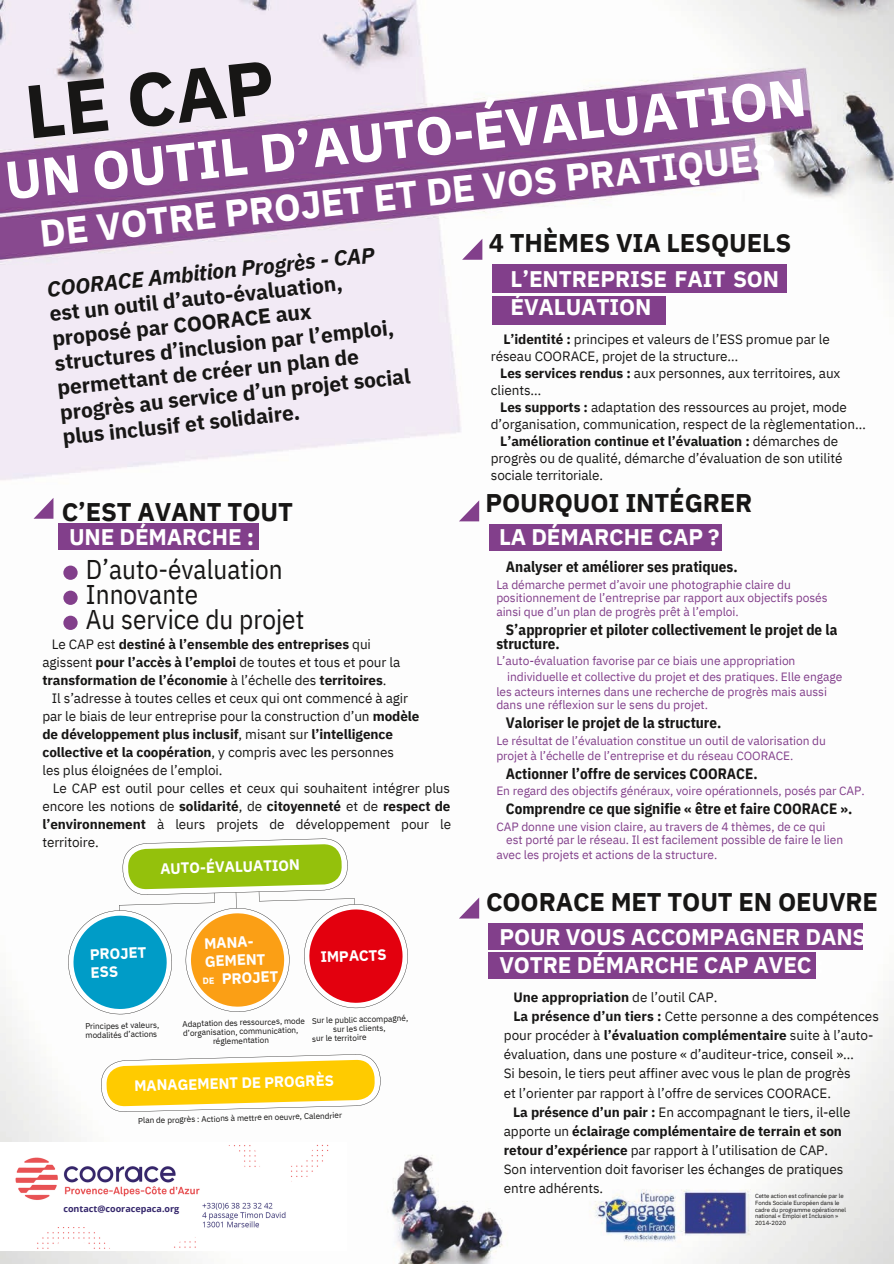
<style>
.page{position:relative;width:894px;height:1264px;background:#fff}
.page>*{position:absolute;margin:0;border:0;box-sizing:border-box;transform-origin:0 0}
.t1{font:700 75px "IBM Plex Sans";color:#171615}
.t2{font:700 53.4px "IBM Plex Sans";color:#fff}
.t3{font:700 37.5px "IBM Plex Sans";color:#fff}
.t4{font:27px/24.8px "IBM Plex Sans Cond";color:#171615}
.t5{font:700 25.5px "IBM Plex Sans";letter-spacing:-.005em;color:#171615}
.t6{font:700 22.5px/28.2px "IBM Plex Sans";letter-spacing:-.005em;color:#fff}
.t7{font:italic 700 21.45px "IBM Plex Sans";color:#171615}
.t8{font:700 21px/24.8px "IBM Plex Sans";color:#171615}
.t9{font:700 15px "IBM Plex Sans Cond";color:#171615}
.t10{font:700 15px/18px "IBM Plex Sans";color:#fff}
.t11{font:13.5px/17px "IBM Plex Sans";letter-spacing:-.005em;color:#171615}
.t12{font:700 13.5px/19.2px "IBM Plex Sans";letter-spacing:-.005em;color:#171615}
.t13{font:12px "IBM Plex Sans";letter-spacing:-.005em;color:#823f8b}
.t14{font:700 9px "Open Sans";color:#35276c}
.t15{font:8.25px/9px "IBM Plex Sans";color:#171615}
.t16{font:6px/6.8px "IBM Plex Sans";letter-spacing:-.005em;color:#171615}
.s1{font-weight:700}
.s2{font-weight:400}
</style>
<div class="page">
<img style="left:0;top:0;width:893px;height:1263px">
<div style="left:63px;top:565px;width:15px;height:15px;background:#823f8b;border-radius:50%"></div>
<div style="left:63px;top:590px;width:15px;height:15px;background:#823f8b;border-radius:50%"></div>
<div style="left:63px;top:615px;width:15px;height:15px;background:#823f8b;border-radius:50%"></div>
<div style="left:59px;top:523px;width:200px;height:26px;background:#823f8b"></div>
<svg style="left:34px;top:498px;width:19px;height:20px"></svg>
<svg style="left:101px;top:1053px;width:280px;height:59px"></svg>
<svg style="left:459px;top:500px;width:20px;height:21px"></svg>
<svg style="left:459px;top:897px;width:20px;height:21px"></svg>
<svg style="left:462px;top:239px;width:20px;height:21px"></svg>
<div style="left:488px;top:923px;width:374px;height:26px;background:#823f8b"></div>
<div style="left:488px;top:952px;width:327px;height:26px;background:#823f8b"></div>
<div style="left:488px;top:524px;width:233px;height:26px;background:#823f8b"></div>
<div style="left:492px;top:264px;width:295px;height:29px;background:#823f8b"></div>
<div style="left:492px;top:296px;width:173px;height:29px;background:#823f8b"></div>
<img style="left:0;top:1142px;width:346px;height:108px">
<div style="left:58px;top:1201px;width:97px;height:26px;background:#fff"></div>
<svg style="left:67px;top:838px;width:342px;height:177px"></svg>
<p class="t1" style="left:20px;top:62px;width:252px;rotate:-6deg">LE CAP</p>
<p class="t2" style="left:1px;top:145px;width:806px;rotate:-6deg">UN OUTIL D’AUTO-ÉVALUATION</p>
<p class="t3" style="left:37px;top:208px;width:740px;rotate:-6deg">DE VOTRE PROJET ET DE VOS PRATIQUES</p>
<p class="t5" style="left:488px;top:226px;width:304px">4 THÈMES VIA LESQUELS</p>
<p class="t7" style="left:46px;top:275px;width:331px;rotate:-6deg">COORACE Ambition Progrès - CAP</p>
<p class="t6" style="left:510px;top:265px;width:270px">L’ENTREPRISE FAIT SON<br>ÉVALUATION</p>
<p class="t8" style="left:48px;top:301px;width:353px;rotate:-6deg">est un outil d’auto-évaluation, proposé par COORACE aux structures d’inclusion par l’emploi, permettant de créer un plan de progrès au service d’un projet social plus inclusif et solidaire.</p>
<p class="t11" style="left:490px;top:331px;width:340px;text-indent:13px"><span class="s1">L’identité :</span> principes et valeurs de l’ESS promue par le réseau COORACE, projet de la structure…</p>
<p class="t11" style="left:490px;top:364px;width:351px;text-indent:9px"><span class="s1">Les services rendus :</span> aux personnes, aux territoires, aux clients…</p>
<p class="t11" style="left:490px;top:398px;width:376px;text-indent:9px"><span class="s1">Les supports :</span> adaptation des ressources au projet, mode d’organisation, communication, respect de la règlementation…</p>
<p class="t11" style="left:490px;top:432px;width:353px;text-align:center"><span class="s1">L’amélioration continue et l’évaluation :</span> démarches de progrès ou de qualité, démarche d’évaluation de son utilité</p>
<p class="t11" style="left:490px;top:466px;width:114px">sociale territoriale.</p>
<p class="t5" style="left:485px;top:485px;width:268px">POURQUOI INTÉGRER</p>
<p class="t5" style="left:62px;top:494px;width:232px">C’EST AVANT TOUT</p>
<p class="t6" style="left:69px;top:522px;width:186px">UNE DÉMARCHE :</p>
<p class="t6" style="left:499px;top:522px;width:222px">LA DÉMARCHE CAP ?</p>
<p class="t4" style="left:86px;top:556px;width:198px">D’auto-évaluation<br>Innovante</p>
<p class="t4" style="left:86px;top:606px;width:220px">Au service du projet</p>
<p class="t12" style="left:52px;top:634px;width:320px"><span class="s2">Le CAP est</span> destiné à l’ensemble des entreprises <span class="s2">qui</span></p>
<p class="t11" style="left:42px;top:653px;width:359px">agissent <span class="s1">pour l’accès à l’emploi</span> de toutes et tous et pour la</p>
<p class="t12" style="left:42px;top:670px;width:345px">transformation de l’économie <span class="s2">à l’échelle des</span> territoires<span class="s2">.</span></p>
<p class="t11" style="left:52px;top:689px;width:358px">Il s’adresse à toutes celles et ceux qui ont commencé à agir</p>
<p class="t11" style="left:42px;top:707px;width:378px">par le biais de leur entreprise pour la construction d’un <span class="s1">modèle</span></p>
<p class="t12" style="left:42px;top:724px;width:352px">de développement plus inclusif<span class="s2">, misant sur</span> l’intelligence</p>
<p class="t12" style="left:42px;top:742px;width:353px">collective et la coopération<span class="s2">, y compris avec les personnes</span></p>
<p class="t11" style="left:42px;top:761px;width:181px">les plus éloignées de l’emploi.</p>
<p class="t11" style="left:42px;top:778px;width:410px;line-height:18px;text-align:justify;text-indent:11px">Le CAP est outil pour celles et ceux qui souhaitent intégrer plus encore les notions de <span class="s1">solidarité</span>, de <span class="s1">citoyenneté</span> et de <span class="s1">respect de l’environnement</span> à leurs projets de développement pour le territoire.</p>
<p class="t10" style="left:160px;top:859px;width:141px;rotate:-2deg">AUTO-ÉVALUATION</p>
<p class="t10" style="left:89px;top:945px;width:58px;rotate:-2deg">PROJET</p>
<p class="t10" style="left:204px;top:933px;width:62px;rotate:-2deg">MANA-<br>GEMENT</p>
<p class="t10" style="left:221px;top:969px;width:58px;rotate:-2deg">PROJET</p>
<p class="t10" style="left:320px;top:947px;width:68px;rotate:-2deg">IMPACTS</p>
<p class="t15" style="left:312px;top:1016px;width:98px;text-align:center;rotate:-2deg">Sur le public accompagné, sur les clients,</p>
<p class="t15" style="left:312px;top:1034px;width:56px;rotate:-2deg">sur le territoire</p>
<p class="t15" style="left:85px;top:1022px;width:75px;rotate:-2deg">Principes et valeurs, modalités d’actions</p>
<p class="t15" style="left:182px;top:1019px;width:124px;rotate:-2deg">Adaptation des ressources, mode</p>
<p class="t15" style="left:183px;top:1028px;width:117px;rotate:-2deg">d’organisation, communication,</p>
<p class="t15" style="left:213px;top:1036px;width:58px;rotate:-2deg">réglementation</p>
<p class="t10" style="left:134px;top:1077px;width:201px;rotate:-2deg">MANAGEMENT DE PROGRÈS</p>
<p class="t15" style="left:138px;top:1116px;width:205px;rotate:-2deg">Plan de progrès : Actions à mettre en oeuvre, Calendrier</p>
<p class="t14" style="left:63px;top:1202px;width:117px">contact@cooracepaca.org</p>
<p class="t9" style="left:506px;top:556px;width:233px">Analyser et améliorer ses pratiques.</p>
<p class="t13" style="left:496px;top:576px;width:296px">La démarche permet d’avoir une photographie claire du</p>
<p class="t13" style="left:496px;top:590px;width:332px">positionnement de l’entreprise par rapport aux objectifs posés</p>
<p class="t13" style="left:496px;top:603px;width:244px">ainsi que d’un plan de progrès prêt à l’emploi.</p>
<p class="t9" style="left:506px;top:619px;width:333px">S’approprier et piloter collectivement le projet de la</p>
<p class="t9" style="left:496px;top:634px;width:65px">structure.</p>
<p class="t13" style="left:496px;top:653px;width:300px">L’auto-évaluation favorise par ce biais une appropriation</p>
<p class="t13" style="left:507px;top:668px;width:336px">individuelle et collective du projet et des pratiques. Elle engage</p>
<p class="t13" style="left:496px;top:683px;width:332px">les acteurs internes dans une recherche de progrès mais aussi</p>
<p class="t13" style="left:496px;top:697px;width:213px">dans une réflexion sur le sens du projet.</p>
<p class="t9" style="left:506px;top:713px;width:217px">Valoriser le projet de la structure.</p>
<p class="t13" style="left:496px;top:733px;width:331px">Le résultat de l’évaluation constitue un outil de valorisation du</p>
<p class="t13" style="left:496px;top:747px;width:298px">projet à l’échelle de l’entreprise et du réseau COORACE.</p>
<p class="t9" style="left:506px;top:763px;width:253px">Actionner l’offre de services COORACE.</p>
<p class="t13" style="left:496px;top:782px;width:370px">En regard des objectifs généraux, voire opérationnels, posés par CAP.</p>
<p class="t9" style="left:506px;top:798px;width:348px">Comprendre ce que signifie « être et faire COORACE ».</p>
<p class="t13" style="left:496px;top:818px;width:330px">CAP donne une vision claire, au travers de 4 thèmes, de ce qui</p>
<p class="t13" style="left:506px;top:832px;width:338px">est porté par le réseau. Il est facilement possible de faire le lien</p>
<p class="t13" style="left:496px;top:846px;width:222px">avec les projets et actions de la structure.</p>
<p class="t5" style="left:486px;top:884px;width:393px">COORACE MET TOUT EN OEUVRE</p>
<p class="t6" style="left:499px;top:922px;width:368px">POUR VOUS ACCOMPAGNER DANS</p>
<p class="t6" style="left:499px;top:950px;width:326px">VOTRE DÉMARCHE CAP AVEC :</p>
<p class="t12" style="left:513px;top:987px;width:205px">Une appropriation <span class="s2">de l’outil CAP.</span></p>
<p class="t11" style="left:503px;top:1006px;width:376px;line-height:19.2px;text-indent:10px"><span class="s1">La présence d’un tiers :</span> Cette personne a des compétences pour procéder à <span class="s1">l’évaluation complémentaire</span> suite à l’auto-</p>
<p class="t11" style="left:503px;top:1045px;width:351px">évaluation, dans une posture « d’auditeur-trice, conseil »…</p>
<p class="t11" style="left:503px;top:1064px;width:348px">Si besoin, le tiers peut affiner avec vous le plan de progrès</p>
<p class="t11" style="left:503px;top:1083px;width:328px">et l’orienter par rapport à l’offre de services COORACE.</p>
<p class="t12" style="left:503px;top:1101px;width:348px;text-indent:9px">La présence d’un pair : <span class="s2">En accompagnant le tiers, il-elle apporte un</span> éclairage complémentaire de terrain et son</p>
<p class="t11" style="left:503px;top:1141px;width:325px"><span class="s1">retour d’expérience</span> par rapport à l’utilisation de CAP.</p>
<p class="t11" style="left:503px;top:1160px;width:341px">Son intervention doit favoriser les échanges de pratiques</p>
<p class="t11" style="left:503px;top:1179px;width:101px">entre adhérents.</p>
<p class="t16" style="left:754px;top:1192px;width:92px">Cette action est cofinancée par le<br>Fonds Sociale Européen dans le cadre du programme opérationnel national « Emploi et Inclusion »<br>2014-2020</p>
</div>
